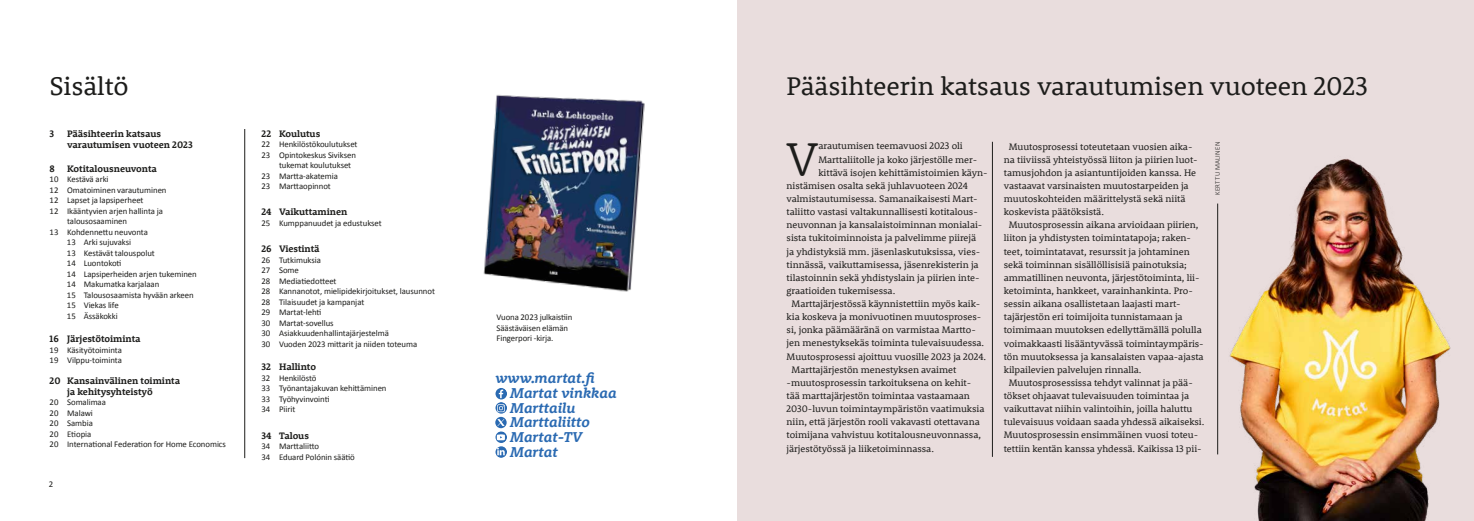
<style>
.page{position:relative;width:1474px;height:521px;background:#fff}
.page>*{position:absolute;margin:0;border:0;box-sizing:border-box;transform-origin:0 0}
.t1{font:300 48.65px "Rooney";color:#1d1d1b}
.t2{font:26.25px "Rooney";letter-spacing:-.005em;color:#1d1d1b}
.t3{font:italic 700 14.7px/14.7px "Rooney";color:#2a6ab2}
.t4{font:9.62px "Rooney";letter-spacing:-.005em;color:#1d1d1b}
.t5{font:700 9.62px/10.5px "Rooney";letter-spacing:-.005em;color:#1d1d1b}
.t6{font:8.75px/10.5px "Calibri";letter-spacing:-.005em;color:#1d1d1b}
.t7{font:300 7px "Calibri";letter-spacing:.035em;color:#1d1d1b}
</style>
<div class="page">
<div style="left:737px;top:0;width:736px;height:521px;background:#e9dddd"></div>
<img style="left:1217px;top:158px;width:234px;height:363px">
<hr style="left:992px;top:142px;width:1px;height:315px;background:#1d1d1b">
<hr style="left:1217px;top:204px;width:1px;height:250px;background:#1d1d1b">
<hr style="left:244px;top:129px;width:1px;height:329px;background:#1d1d1b">
<svg style="left:495px;top:388px;width:12px;height:70px"></svg>
<img style="left:483px;top:94px;width:162px;height:198px">
<h2 class="t2" style="left:49px;top:69px;width:81px">Sisältö</h2>
<h2 class="t2" style="left:786px;top:69px;width:582px">Pääsihteerin katsaus varautumisen vuoteen 2023</h2>
<p class="t5" style="left:50px;top:128px;width:6px">3</p>
<p class="t5" style="left:67px;top:128px;width:127px">Pääsihteerin katsaus varautumisen vuoteen 2023</p>
<p class="t5" style="left:50px;top:163px;width:7px">8</p>
<p class="t5" style="left:67px;top:163px;width:91px">Kotitalousneuvonta</p>
<p class="t6" style="left:50px;top:173px;width:60px">10 Kestävä arki</p>
<p class="t6" style="left:50px;top:184px;width:118px">12 Omatoiminen varautuminen</p>
<p class="t6" style="left:50px;top:194px;width:95px">12 Lapset ja lapsiperheet</p>
<p class="t6" style="left:50px;top:205px;width:115px">12 Ikääntyvien arjen hallinta ja</p>
<p class="t6" style="left:67px;top:215px;width:61px">talousosaaminen</p>
<p class="t6" style="left:50px;top:226px;width:100px">13 Kohdennettu neuvonta</p>
<p class="t6" style="left:67px;top:236px;width:66px">13 Arki sujuvaksi</p>
<p class="t6" style="left:67px;top:247px;width:89px">13 Kestävät talouspolut</p>
<p class="t6" style="left:67px;top:257px;width:56px">14 Luontokoti</p>
<p class="t6" style="left:67px;top:268px;width:131px">14 Lapsiperheiden arjen tukeminen</p>
<p class="t6" style="left:67px;top:278px;width:94px">14 Makumatka karjalaan</p>
<p class="t6" style="left:67px;top:289px;width:128px">15 Talousosaamista hyvään arkeen</p>
<p class="t6" style="left:67px;top:299px;width:53px">15 Viekas life</p>
<p class="t6" style="left:67px;top:310px;width:52px">15 Ässäkokki</p>
<p class="t5" style="left:50px;top:333px;width:92px">16 Järjestötoiminta</p>
<p class="t6" style="left:50px;top:344px;width:74px">19 Käsityötoiminta<br>19 Vilppu-toiminta</p>
<p class="t5" style="left:67px;top:375px;width:114px;text-indent:-17px">20 Kansainvälinen toiminta ja kehitysyhteistyö</p>
<p class="t6" style="left:50px;top:397px;width:178px">20 Somalimaa<br>20 Malawi<br>20 Sambia<br>20 Etiopia<br>20 International Federation for Home Economics</p>
<p class="t6" style="left:49px;top:478px;width:6px">2</p>
<p class="t5" style="left:261px;top:128px;width:60px">22 Koulutus</p>
<p class="t6" style="left:261px;top:139px;width:97px">22 Henkilöstökoulutukset</p>
<p class="t6" style="left:261px;top:149px;width:96px">23 Opintokeskus Siviksen</p>
<p class="t6" style="left:279px;top:160px;width:74px">tukemat koulutukset</p>
<p class="t6" style="left:261px;top:170px;width:78px">23 Martta-akatemia</p>
<p class="t6" style="left:261px;top:181px;width:71px">23 Marttaopinnot</p>
<p class="t5" style="left:261px;top:207px;width:87px">24 Vaikuttaminen</p>
<p class="t6" style="left:261px;top:217px;width:122px">25 Kumppanuudet ja edustukset</p>
<p class="t5" style="left:261px;top:243px;width:60px">26 Viestintä</p>
<p class="t6" style="left:261px;top:254px;width:175px">26 Tutkimuksia<br>27 Some<br>28 Mediatiedotteet<br>28 Kannanotot, mielipidekirjoitukset, lausunnot<br>28 Tilaisuudet ja kampanjat<br>29 Martat-lehti<br>30 Martat-sovellus<br>30 Asiakkuudenhallintajärjestelmä<br>30 Vuoden 2023 mittarit ja niiden toteuma</p>
<p class="t5" style="left:261px;top:361px;width:56px">32 Hallinto</p>
<p class="t6" style="left:261px;top:372px;width:126px">32 Henkilöstö<br>33 Työnantajakuvan kehittäminen<br>33 Työhyvinvointi<br>34 Piirit</p>
<p class="t5" style="left:261px;top:430px;width:49px">34 Talous</p>
<p class="t6" style="left:261px;top:440px;width:95px">34 Marttaliitto<br>34 Eduard Polónin säätiö</p>
<p class="t6" style="left:496px;top:312px;width:77px">Vuona 2023 julkaistiin<br>Säästäväisen elämän<br>Fingerpori -kirja.</p>
<h3 class="t3" style="left:510px;top:370px;width:108px;text-indent:-15px">www.martat.fi<br>Martat vinkkaa<br>Marttailu<br>Marttaliitto<br>Martat-TV<br>Martat</h3>
<h1 class="t1" style="left:786px;top:127px;width:34px">V</h1>
<p class="t4" style="left:818px;top:140px;width:146px">arautumisen teemavuosi 2023 oli</p>
<p class="t4" style="left:818px;top:153px;width:160px">Marttaliitolle ja koko järjestölle mer-</p>
<p class="t4" style="left:818px;top:166px;width:171px">kittävä isojen kehittämistoimien käyn-</p>
<p class="t4" style="left:786px;top:179px;width:183px">nistämisen osalta sekä juhlavuoteen 2024</p>
<p class="t4" style="left:786px;top:192px;width:193px">valmistautumisessa. Samanaikaisesti Mart-</p>
<p class="t4" style="left:786px;top:205px;width:193px">taliitto vastasi valtakunnallisesti kotitalous-</p>
<p class="t4" style="left:786px;top:219px;width:197px">neuvonnan ja kansalaistoiminnan monialai-</p>
<p class="t4" style="left:786px;top:232px;width:191px">sista tukitoiminnoista ja palvelimme piirejä</p>
<p class="t4" style="left:786px;top:245px;width:195px">ja yhdistyksiä mm. jäsenlaskutuksissa, vies-</p>
<p class="t4" style="left:786px;top:258px;width:194px">tinnässä, vaikuttamisessa, jäsenrekisterin ja</p>
<p class="t4" style="left:786px;top:271px;width:195px">tilastoinnin sekä yhdistyslain ja piirien inte-</p>
<p class="t4" style="left:786px;top:284px;width:110px">graatioiden tukemisessa.</p>
<p class="t4" style="left:791px;top:297px;width:190px">Marttajärjestössä käynnistettiin myös kaik-</p>
<p class="t4" style="left:786px;top:310px;width:196px">kia koskeva ja monivuotinen muutosproses-</p>
<p class="t4" style="left:786px;top:324px;width:191px">si, jonka päämääränä on varmistaa Martto-</p>
<p class="t4" style="left:786px;top:337px;width:199px">jen menestyksekäs toiminta tulevaisuudessa.</p>
<p class="t4" style="left:786px;top:350px;width:201px">Muutosprosessi ajoittuu vuosille 2023 ja 2024.</p>
<p class="t4" style="left:791px;top:363px;width:166px">Marttajärjestön menestyksen avaimet</p>
<p class="t4" style="left:786px;top:376px;width:186px">-muutosprosessin tarkoituksena on kehit-</p>
<p class="t4" style="left:786px;top:389px;width:185px">tää marttajärjestön toimintaa vastaamaan</p>
<p class="t4" style="left:786px;top:402px;width:199px">2030-luvun toimintaympäristön vaatimuksia</p>
<p class="t4" style="left:786px;top:416px;width:195px">niin, että järjestön rooli vakavasti otettavana</p>
<p class="t4" style="left:786px;top:429px;width:196px">toimijana vahvistuu kotitalousneuvonnassa,</p>
<p class="t4" style="left:786px;top:442px;width:149px">järjestötyössä ja liiketoiminnassa.</p>
<p class="t4" style="left:1008px;top:140px;width:185px">Muutosprosessi toteutetaan vuosien aika-</p>
<p class="t4" style="left:1003px;top:153px;width:195px">na tiiviissä yhteistyössä liiton ja piirien luot-</p>
<p class="t4" style="left:1003px;top:166px;width:194px">tamusjohdon ja asiantuntijoiden kanssa. He</p>
<p class="t4" style="left:1003px;top:179px;width:186px">vastaavat varsinaisten muutostarpeiden ja</p>
<p class="t4" style="left:1003px;top:192px;width:183px">muutoskohteiden määrittelystä sekä niitä</p>
<p class="t4" style="left:1003px;top:206px;width:102px">koskevista päätöksistä.</p>
<p class="t4" style="left:1008px;top:219px;width:191px">Muutosprosessin aikana arvioidaan piirien,</p>
<p class="t4" style="left:1003px;top:232px;width:189px">liiton ja yhdistysten toimintatapoja; raken-</p>
<p class="t4" style="left:1003px;top:245px;width:187px">teet, toimintatavat, resurssit ja johtaminen</p>
<p class="t4" style="left:1003px;top:258px;width:184px">sekä toiminnan sisällöllisisiä painotuksia;</p>
<p class="t4" style="left:1003px;top:271px;width:197px">ammatillinen neuvonta, järjestötoiminta, lii-</p>
<p class="t4" style="left:1003px;top:284px;width:191px">ketoiminta, hankkeet, varainhankinta. Pro-</p>
<p class="t4" style="left:1003px;top:297px;width:178px">sessin aikana osallistetaan laajasti mart-</p>
<p class="t4" style="left:1003px;top:311px;width:180px">tajärjestön eri toimijoita tunnistamaan ja</p>
<p class="t4" style="left:1003px;top:324px;width:199px">toimimaan muutoksen edellyttämällä polulla</p>
<p class="t4" style="left:1003px;top:337px;width:201px">voimakkaasti lisääntyvässä toimintaympäris-</p>
<p class="t4" style="left:1003px;top:350px;width:201px">tön muutoksessa ja kansalaisten vapaa-ajasta</p>
<p class="t4" style="left:1003px;top:363px;width:139px">kilpailevien palvelujen rinnalla.</p>
<p class="t4" style="left:1008px;top:376px;width:186px">Muutosprosessissa tehdyt valinnat ja pää-</p>
<p class="t4" style="left:1003px;top:389px;width:187px">tökset ohjaavat tulevaisuuden toimintaa ja</p>
<p class="t4" style="left:1003px;top:402px;width:190px">vaikuttavat niihin valintoihin, joilla haluttu</p>
<p class="t4" style="left:1003px;top:416px;width:202px">tulevaisuus voidaan saada yhdessä aikaiseksi.</p>
<p class="t4" style="left:1003px;top:429px;width:196px">Muutosprosessin ensimmäinen vuosi toteu-</p>
<p class="t4" style="left:1003px;top:442px;width:199px">tettiin kentän kanssa yhdessä. Kaikissa 13 pii-</p>
<p class="t7" style="left:1213px;top:195px;width:55px;rotate:-90deg">KERTTU MALINEN</p>
</div>
